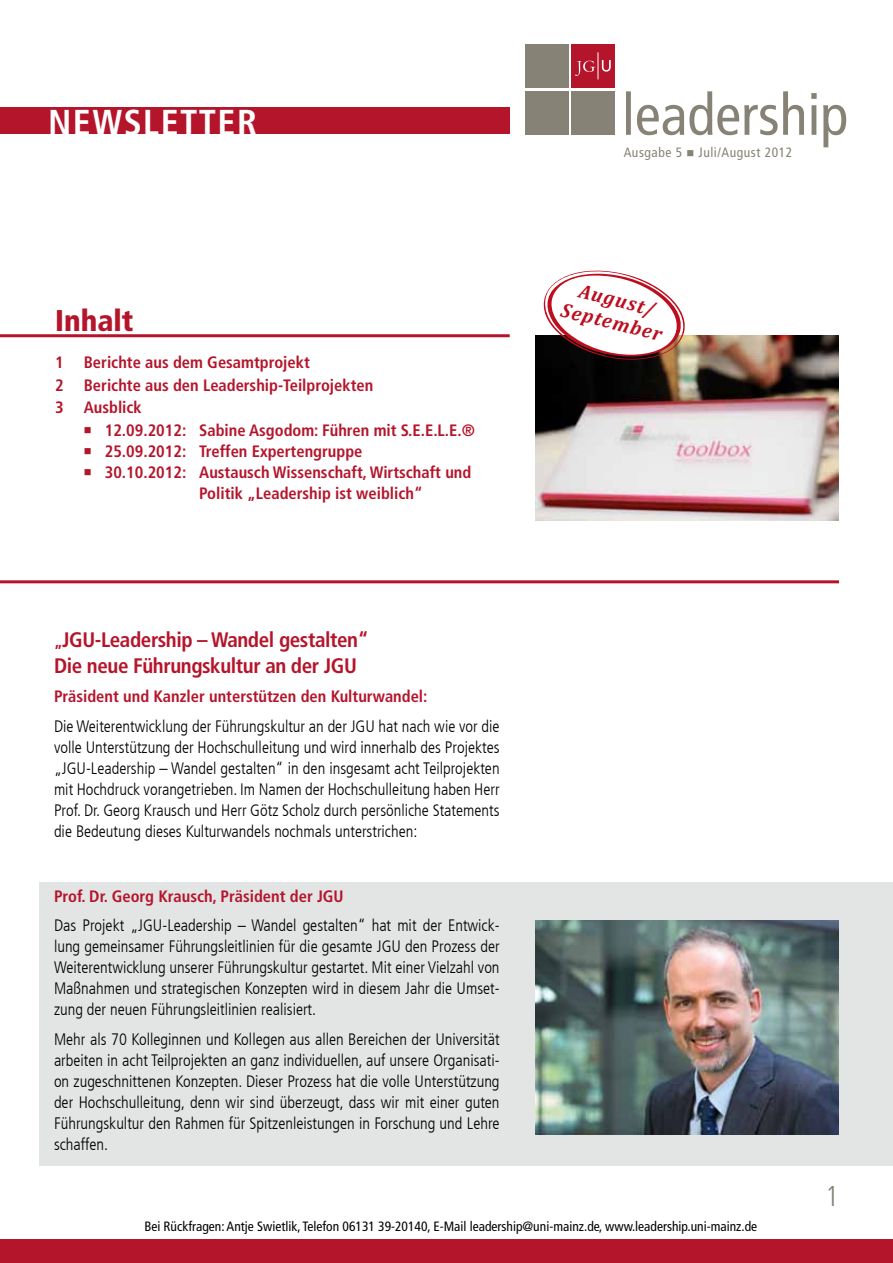
<style>
.page{position:relative;width:893px;height:1263px;background:#fff}
.page>*{position:absolute;margin:0;border:0;box-sizing:border-box;transform-origin:0 0}
.t1{font:700 condensed 36px "Frutiger LT Com";color:#fff}
.t2{font:900 condensed 30px "Frutiger LT Com";color:#b5152b}
.t3{font:300 condensed 28.5px "Frutiger LT Com";color:#868275}
.t4{font:700 condensed 21px/25.5px "Frutiger LT Com";letter-spacing:-.02em;color:#b5152b}
.t5{font:italic 700 19.95px/22.5px "Cambria";color:#bd0d1e;text-align:center}
.t6{font:300 condensed 16.5px/21px "Frutiger LT Com";color:#000;text-align:justify}
.t7{font:700 condensed 16.5px/22.5px "Frutiger LT Com";color:#b5152b}
.t8{font:condensed 13.5px "Frutiger LT Com";color:#000}
.t9{font:condensed 13.5px "Frutiger LT Com";letter-spacing:.04em;color:#868275}
.s1{font-size:16.5px}
</style>
<div class="page">
<div style="left:40px;top:882px;width:853px;height:283px;background:#e3e4e4"></div>
<img style="left:536px;top:335px;width:303px;height:186px">
<hr style="left:0;top:580px;width:839px;height:3px;background:#b5152b">
<hr style="left:0;top:334px;width:510px;height:3px;background:#b5152b">
<div style="left:0;top:1240px;width:893px;height:23px;background:#b5152b"></div>
<svg style="left:626px;top:91px;width:220px;height:56px"></svg>
<div style="left:572px;top:45px;width:43px;height:43px;background:#b5152b"></div>
<svg style="left:575px;top:52px;width:36px;height:27px"></svg>
<div style="left:525px;top:45px;width:44px;height:43px;background:#868275"></div>
<div style="left:525px;top:91px;width:44px;height:43px;background:#868275"></div>
<div style="left:572px;top:91px;width:43px;height:43px;background:#868275"></div>
<div style="left:0;top:108px;width:510px;height:26px;background:#b5152b"></div>
<svg style="left:540px;top:270px;width:148px;height:91px"></svg>
<img style="left:536px;top:920px;width:303px;height:214px">
<h1 class="t1" style="left:48px;top:101px;width:46px">Newslette</h1>
<h1 class="t1" style="left:237px;top:101px;width:22px">r</h1>
<h2 class="t2" style="left:55px;top:302px;width:80px">Inhalt</h2>
<p class="t7" style="left:55px;top:351px;width:320px">1 Berichte aus dem Gesamtprojekt<br>2 Berichte aus den Leadership-Teilprojekten<br>3 Ausblick</p>
<p class="t7" style="left:84px;top:419px;width:393px">■ 12.09.2012: Sabine Asgodom: Führen mit S.E.E.L.E.®</p>
<p class="t7" style="left:84px;top:440px;width:280px">■ 25.09.2012: Treffen Expertengruppe</p>
<p class="t7" style="left:199px;top:462px;width:274px;line-height:21px;text-indent:-116px">■ 30.10.2012: Austausch Wissenschaft, Wirtschaft und<br>Politik „Leadership ist weiblich“</p>
<p class="t9" style="left:624px;top:145px;width:170px">Ausgabe 5 ■ Juli/August 2012</p>
<p class="t5" style="left:570px;top:276px;width:105px;rotate:14deg">August/<br>September</p>
<p class="t4" style="left:54px;top:627px;width:316px"><span class="s1">„</span>JGU-Leadership – Wandel gestalten“<br>Die neue Führungskultur an der JGU</p>
<p class="t7" style="left:54px;top:685px;width:375px">Präsident und Kanzler unterstützen den Kulturwandel:</p>
<p class="t6" style="left:54px;top:716px;width:447px">Die Weiterentwicklung der Führungskultur an der JGU hat nach wie vor die volle Unterstützung der Hochschulleitung und wird innerhalb des Projektes „JGU-Leadership – Wandel gestalten“ in den insgesamt acht Teilprojekten mit Hochdruck vorangetrieben. Im Namen der Hochschulleitung haben Herr Prof. Dr. Georg Krausch und Herr Götz Scholz durch persönliche Statements die Bedeutung dieses Kulturwandels nochmals unterstrichen:</p>
<p class="t7" style="left:54px;top:885px;width:291px">Prof. Dr. Georg Krausch, Präsident der JGU</p>
<p class="t6" style="left:54px;top:915px;width:447px">Das Projekt „JGU-Leadership – Wandel gestalten“ hat mit der Entwick&shy;lung gemeinsamer Führungsleitlinien für die gesamte JGU den Prozess der Weiterentwicklung unserer Führungskultur gestartet. Mit einer Vielzahl von Maßnahmen und strategischen Konzepten wird in diesem Jahr die Umset&shy;zung der neuen Führungsleitlinien realisiert.</p>
<p class="t6" style="left:54px;top:1029px;width:447px">Mehr als 70 Kolleginnen und Kollegen aus allen Bereichen der Universität arbeiten in acht Teilprojekten an ganz individuellen, auf unsere Organisati&shy;on zugeschnittenen Konzepten. Dieser Prozess hat die volle Unterstützung der Hochschulleitung, denn wir sind überzeugt, dass wir mit einer guten Führungskultur den Rahmen für Spitzenleistungen in Forschung und Lehre schaffen.</p>
<p class="t8" style="left:144px;top:1218px;width:614px">Bei Rückfragen: Antje Swietlik, Telefon 06131 39-20140, E-Mail leadership@uni-mainz.de, www.leadership.uni-mainz.de</p>
<h3 class="t3" style="left:825px;top:1179px;width:15px">1</h3>
</div>
